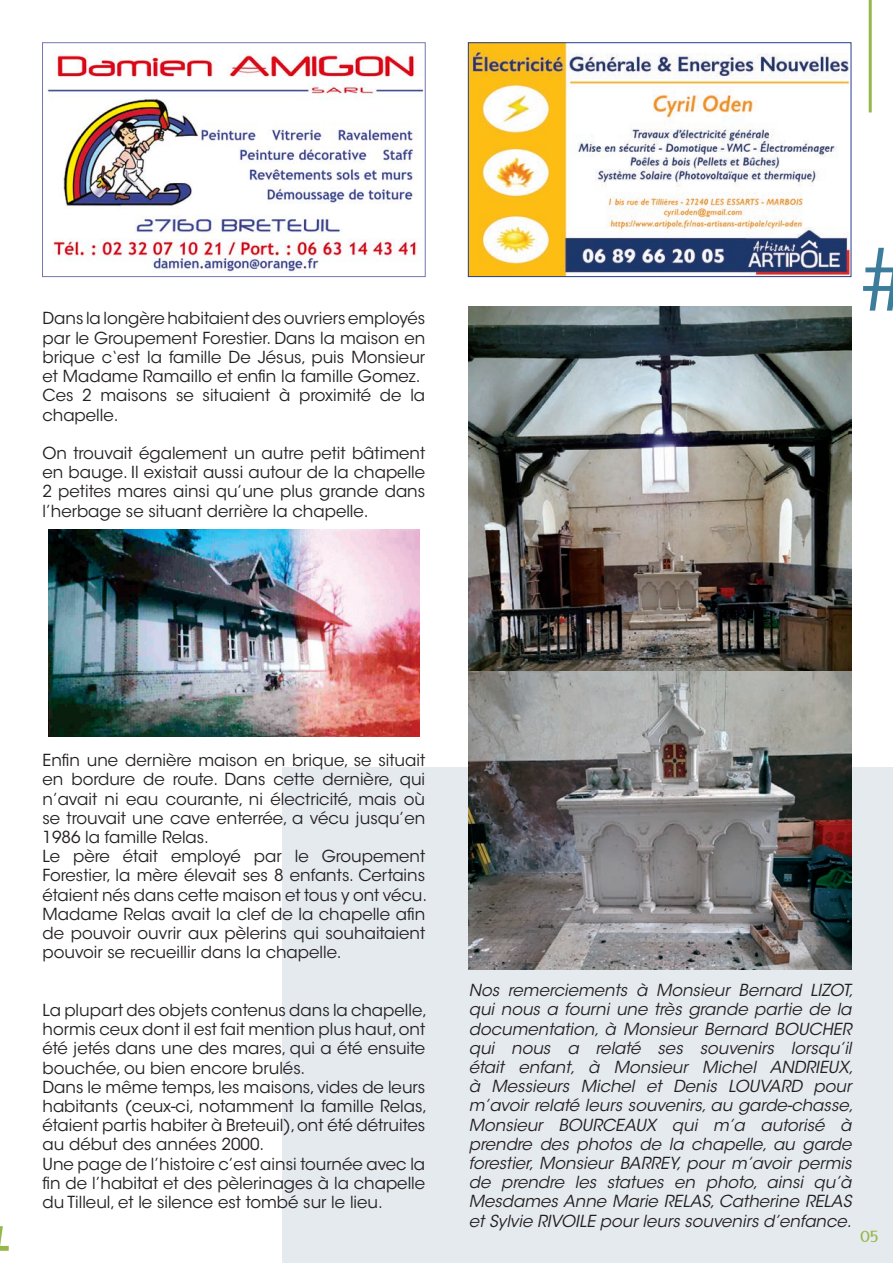
<style>
.page{position:relative;width:893px;height:1263px;background:#fff}
.page>*{position:absolute;margin:0;border:0;box-sizing:border-box;transform-origin:0 0}
.t1{font:300 90px "Frutiger LT Std";color:#3c7d9c}
.t2{font:16.5px/19.2px "ITC Avant Garde Std";color:#231f20;text-align:justify}
.t3{font:italic 16.5px/19.2px "ITC Avant Garde Std";color:#231f20}
.t4{font:15px "Amerika Sans";color:#97b74a}
</style>
<div class="page">
<div style="left:282px;top:767px;width:611px;height:496px;background:#e5eaee"></div>
<hr style="left:869px;top:0;width:3px;height:112px;background:#97b74a">
<img style="left:470px;top:45px;width:379px;height:230px">
<div style="left:468px;top:43px;width:383px;height:234px;border:1px solid #253f8e"></div>
<img style="left:468px;top:306px;width:383px;height:663px">
<img style="left:47px;top:53px;width:376px;height:220px">
<div style="left:42px;top:43px;width:383px;height:234px;border:1px solid #7477b0"></div>
<img style="left:48px;top:530px;width:371px;height:206px">
<p class="t2" style="left:43px;top:309px;width:384px">Dans la longère habitaient des ouvriers employés par le Groupement Forestier. Dans la maison en brique c‘est la famille De Jésus, puis Monsieur et Madame Ramaillo et enfin la famille Gomez.</p>
<p class="t2" style="left:43px;top:386px;width:384px">Ces 2 maisons se situaient à proximité de la chapelle.</p>
<p class="t2" style="left:43px;top:444px;width:384px">On trouvait également un autre petit bâtiment en bauge. Il existait aussi autour de la chapelle 2 petites mares ainsi qu’une plus grande dans l’herbage se situant derrière la chapelle.</p>
<p class="t1" style="left:860px;top:229px;width:52px">#</p>
<p class="t2" style="left:43px;top:751px;width:384px">Enfin une dernière maison en brique, se situait en bordure de route. Dans cette dernière, qui n’avait ni eau courante, ni électricité, mais où se trouvait une cave enterrée, a vécu jusqu’en 1986 la famille Relas.</p>
<p class="t2" style="left:43px;top:847px;width:386px">Le père était employé par le Groupement Forestier, la mère élevait ses 8 enfants. Certains étaient nés dans cette maison et tous y ont vécu.</p>
<p class="t2" style="left:43px;top:904px;width:384px">Madame Relas avait la clef de la chapelle afin de pouvoir ouvrir aux pèlerins qui souhaitaient pouvoir se recueillir dans la chapelle.</p>
<p class="t2" style="left:43px;top:1000px;width:386px">La plupart des objets contenus dans la chapelle, hormis ceux dont il est fait mention plus haut, ont été jetés dans une des mares, qui a été ensuite bouchée, ou bien encore brulés.</p>
<p class="t2" style="left:43px;top:1077px;width:386px">Dans le même temps, les maisons, vides de leurs habitants (ceux-ci, notamment la famille Relas, étaient partis habiter à Breteuil), ont été détruites au début des années 2000.</p>
<p class="t2" style="left:43px;top:1154px;width:384px">Une page de l’histoire c’est ainsi tournée avec la fin de l’habitat et des pèlerinages à la chapelle du Tilleul, et le silence est tombé sur le lieu.</p>
<p class="t3" style="left:469px;top:981px;width:386px">Nos remerciements à Monsieur Bernard LIZOT, qui nous a fourni une très grande partie de la documentation, à Monsieur Bernard BOUCHER qui nous a relaté ses souvenirs lorsqu’il était enfant, à Monsieur Michel ANDRIEUX, à Messieurs Michel et Denis LOUVARD pour m’avoir relaté leurs souvenirs, au garde-chasse, Monsieur BOURCEAUX qui m’a autorisé à prendre des photos de la chapelle, au garde forestier, Monsieur BARREY, pour m’avoir permis de prendre les statues en photo, ainsi qu’à Mesdames Anne Marie RELAS, Catherine RELAS et Sylvie RIVOILE pour leurs souvenirs d’enfance.</p>
<p class="t4" style="left:860px;top:1227px;width:20px">05</p>
</div>
